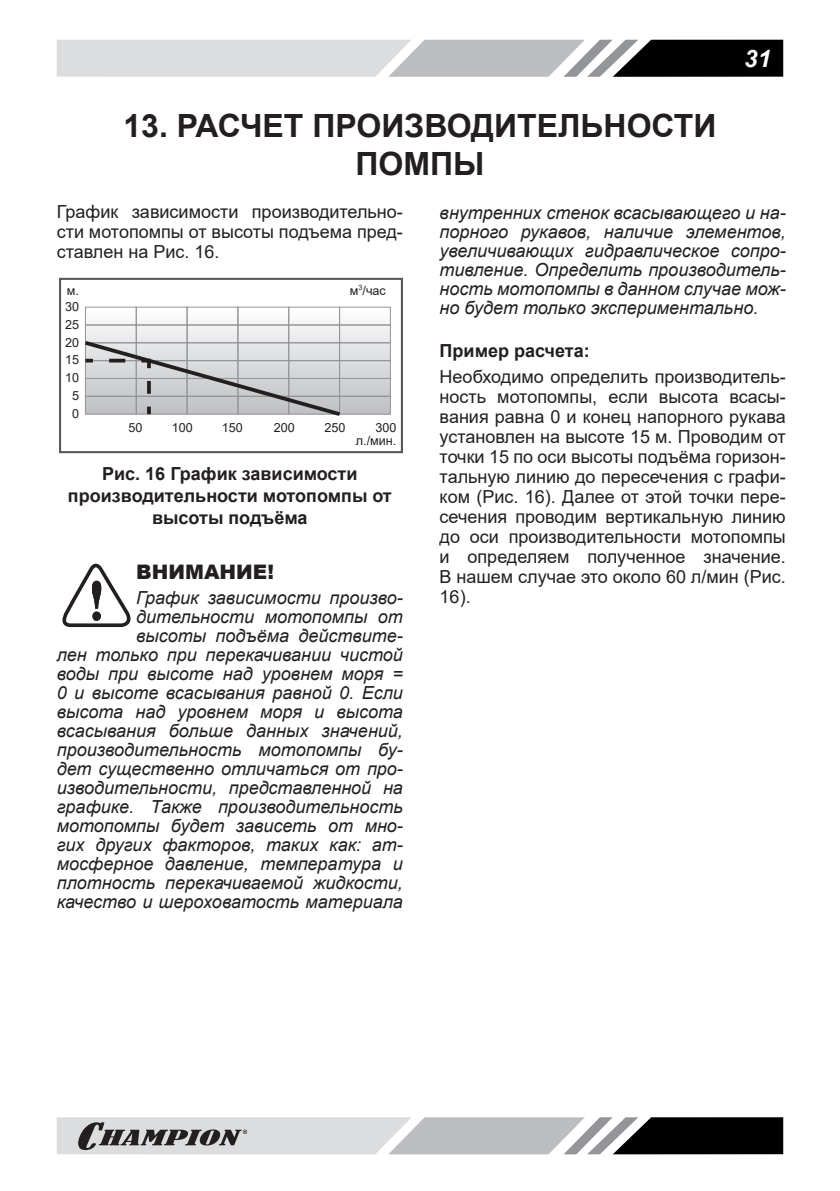
<style>
.page{position:relative;width:840px;height:1191px;background:#fff}
.page>*{position:absolute;margin:0;border:0;box-sizing:border-box;transform-origin:0 0}
.t1{font:700 32px/38.4px "Arial";color:#231f20;text-align:center}
.t2{font:italic 700 24px "Arial";color:#fff}
.t3{font:900 20px "Arial";color:#231f20}
.p{font:italic 18px/19px "Arial";color:#231f20;text-align:right}
.t4{font:18px/20px "Arial";color:#231f20;text-align:justify}
.pic_h_centr{font:700 18px/21.6px "Arial";color:#231f20;text-align:center}
.t5{font:12.6px/13.6px "Arial";color:#231f20;text-align:right}
</style>
<div class="page">
<svg style="left:57px;top:40px;width:725px;height:37px;background:#a7a8aa"></svg>
<svg style="left:57px;top:1117px;width:725px;height:37px;background:#9c9d9e"></svg>
<svg style="left:84px;top:307px;width:306px;height:109px"></svg>
<div style="left:59px;top:278px;width:344px;height:175px;border:2px solid #57585a"></div>
<svg style="left:62px;top:563px;width:69px;height:64px"></svg>
<h2 class="t2" style="left:743px;top:42px;width:28px">31</h2>
<p class="t1" style="left:123px;top:107px;width:594px">13. РАСЧЕТ ПРОИЗВОДИТЕЛЬНОСТИ<br>ПОМПЫ</p>
<p class="t4" style="left:57px;top:201px;width:347px">График зависимости производительно&shy;сти мотопомпы от высоты подъема пред&shy;ставлен на Рис. 16.</p>
<p class="p" style="left:439px;top:204px;width:347px;text-align:justify">внутренних стенок всасывающего и на&shy;порного рукавов, наличие элементов, увеличивающих гидравлическое сопро&shy;тивление. Определить производитель&shy;ность мотопомпы в данном случае мож&shy;но будет только экспериментально.</p>
<p class="pic_h_centr" style="left:439px;top:340px;width:151px">Пример расчета:</p>
<p class="t4" style="left:439px;top:366px;width:347px">Необходимо определить производитель&shy;ность мотопомпы, если высота всасы&shy;вания равна 0 и конец напорного рукава установлен на высоте 15 м. Проводим от точки 15 по оси высоты подъёма горизон&shy;тальную линию до пересечения с графи&shy;ком (Рис. 16). Далее от этой точки пере&shy;сечения проводим вертикальную линию до оси производительности мотопомпы и определяем полученное значение.<br>В нашем случае это около 60 л/мин (Рис.<br>16).</p>
<p class="t5" style="left:67px;top:283px;width:14px">м.</p>
<p class="t5" style="left:349px;top:283px;width:38px">м<sup>3</sup>/час</p>
<p class="t5" style="left:65px;top:300px;width:15px">30</p>
<p class="t5" style="left:65px;top:317px;width:15px">25</p>
<p class="t5" style="left:65px;top:335px;width:15px">20</p>
<p class="t5" style="left:65px;top:353px;width:15px">15</p>
<p class="t5" style="left:65px;top:371px;width:15px">10</p>
<p class="t5" style="left:72px;top:389px;width:8px">5</p>
<p class="t5" style="left:72px;top:406px;width:8px">0</p>
<p class="t5" style="left:128px;top:421px;width:15px">50</p>
<p class="t5" style="left:171px;top:421px;width:22px">100</p>
<p class="t5" style="left:222px;top:421px;width:22px">150</p>
<p class="t5" style="left:273px;top:421px;width:22px">200</p>
<p class="t5" style="left:324px;top:421px;width:22px">250</p>
<p class="t5" style="left:356px;top:421px;width:42px">300 л./мин.</p>
<p class="pic_h_centr" style="left:68px;top:463px;width:325px">Рис. 16 График зависимости производительности мотопомпы от высоты подъёма</p>
<p class="t3" style="left:136px;top:557px;width:139px">ВНИМАНИЕ!</p>
<p class="p" style="left:57px;top:588px;width:347px">График зависимости произво&shy;дительности мотопомпы от<br>высоты подъёма действите-<br>лен только при перекачивании чистой воды при высоте над уровнем моря = 0 и высоте всасывания равной 0. Если высота над уровнем моря и высота всасывания больше данных значений, производительность мотопомпы бу&shy;дет существенно отличаться от про&shy;изводительности, представленной на графике. Также производительность мотопомпы будет зависеть от мно&shy;гих других факторов, таких как: ат&shy;мосферное давление, температура и плотность перекачиваемой жидкости, качество и шероховатость материала</p>
</div>
